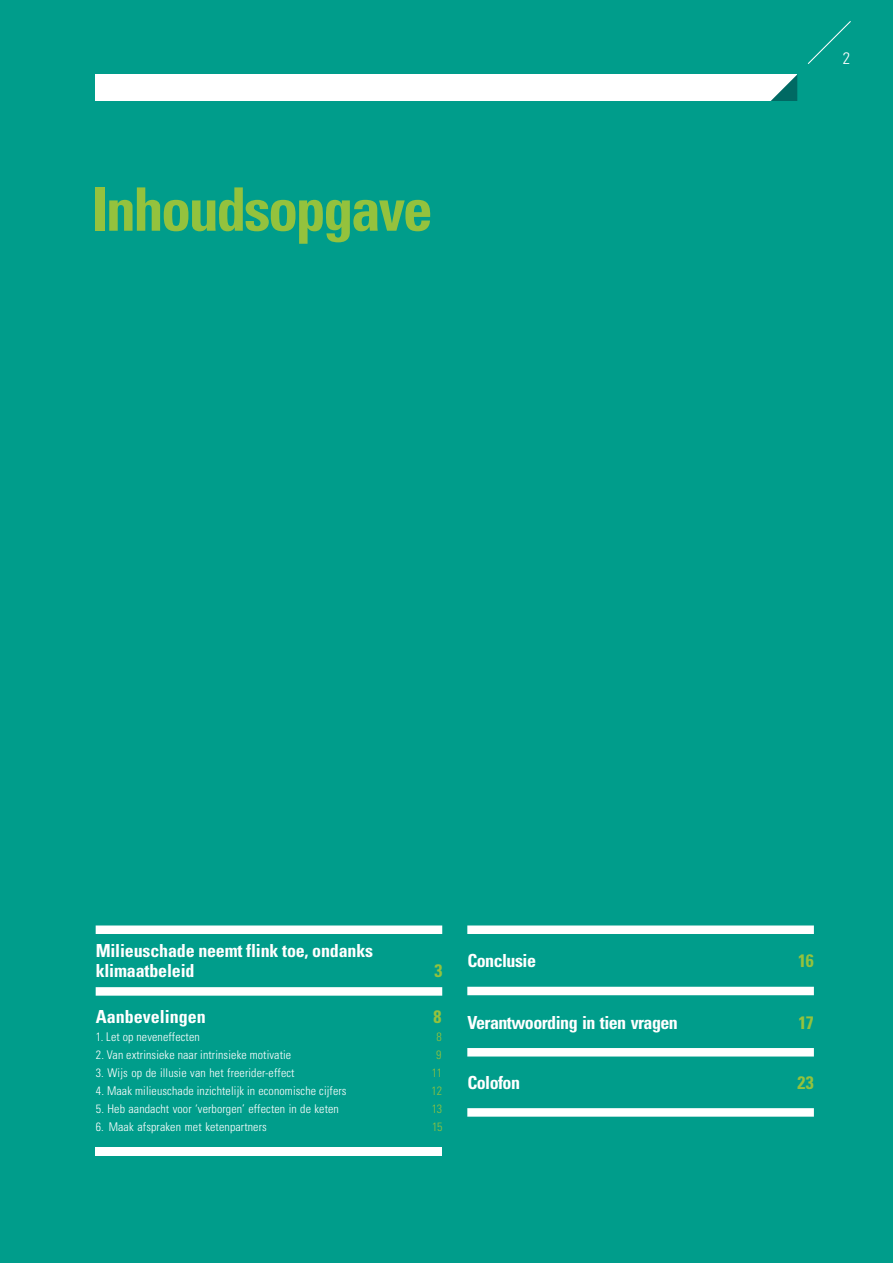
<style>
.page{position:relative;width:893px;height:1263px;background:#009d8b}
.page>*{position:absolute;margin:0;border:0;box-sizing:border-box;transform-origin:0 0}
.t1{font:700 condensed 60px "Univers LT Std";letter-spacing:-.04em;color:#94c23d}
.t2{font:700 condensed 18px/19.5px "Univers LT Std";letter-spacing:-.01em;color:#fff}
.t3{font:700 condensed 18px "Univers LT Std";letter-spacing:-.03em;color:#fff}
.t4{font:700 condensed 18px "Univers LT Std";color:#94c23d}
.t5{font:300 condensed 16.5px "Univers LT Std";color:#fff}
.t6{font:300 condensed 12px "Univers LT Std";letter-spacing:.01em;color:#fff}
.t7{font:300 condensed 12px "Univers LT Std";letter-spacing:-.015em;color:#94c23d}
</style>
<div class="page">
<svg style="left:467px;top:925px;width:347px;height:70px"></svg>
<svg style="left:467px;top:1048px;width:347px;height:69px"></svg>
<svg style="left:96px;top:925px;width:346px;height:71px"></svg>
<div style="left:96px;top:1147px;width:346px;height:9px;background:#fff"></div>
<div style="left:96px;top:74px;width:701px;height:27px;background:#fff"></div>
<svg style="left:771px;top:75px;width:26px;height:26px"></svg>
<svg style="left:807px;top:21px;width:44px;height:43px"></svg>
<h1 class="t1" style="left:92px;top:173px;width:343px">Inhoudsopgave</h1>
<h3 class="t5" style="left:843px;top:48px;width:9px">2</h3>
<h2 class="t2" style="left:96px;top:941px;width:279px">Milieuschade neemt flink toe, ondanks klimaatbeleid</h2>
<h2 class="t4" style="left:434px;top:959px;width:9px">3</h2>
<h2 class="t2" style="left:96px;top:1007px;width:111px">Aanbevelingen</h2>
<h2 class="t4" style="left:433px;top:1006px;width:9px">8</h2>
<p class="t6" style="left:96px;top:1030px;width:106px">1. Let op neveneffecten</p>
<p class="t7" style="left:437px;top:1030px;width:7px">8</p>
<p class="t6" style="left:96px;top:1048px;width:197px">2. Van extrinsieke naar intrinsieke motivatie</p>
<p class="t7" style="left:436px;top:1048px;width:7px">9</p>
<p class="t6" style="left:96px;top:1066px;width:200px">3. Wijs op de illusie van het freerider-effect</p>
<p class="t7" style="left:432px;top:1066px;width:12px">11</p>
<p class="t6" style="left:96px;top:1084px;width:252px">4. Maak milieuschade inzichtelijk in economische cijfers</p>
<p class="t7" style="left:432px;top:1084px;width:12px">12</p>
<p class="t6" style="left:96px;top:1102px;width:245px">5. Heb aandacht voor ‘verborgen’ effecten in de keten</p>
<p class="t7" style="left:432px;top:1102px;width:12px">13</p>
<p class="t6" style="left:96px;top:1120px;width:173px">6. Maak afspraken met ketenpartners</p>
<p class="t7" style="left:432px;top:1120px;width:12px">15</p>
<h2 class="t3" style="left:467px;top:949px;width:70px">Conclusie</h2>
<h2 class="t4" style="left:798px;top:949px;width:17px">16</h2>
<h2 class="t3" style="left:467px;top:1011px;width:212px">Verantwoording in tien vragen</h2>
<h2 class="t4" style="left:798px;top:1011px;width:17px">17</h2>
<h2 class="t3" style="left:467px;top:1071px;width:54px">Colofon</h2>
<h2 class="t4" style="left:797px;top:1071px;width:18px">23</h2>
</div>
